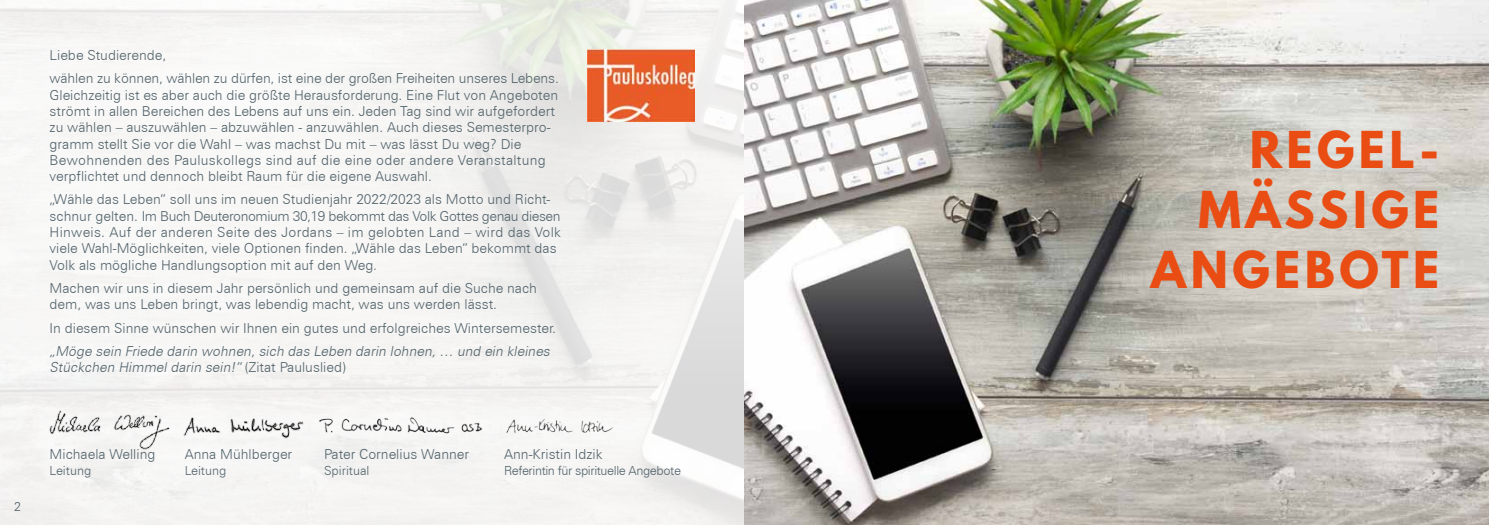
<style>
.page{position:relative;width:1489px;height:525px;background:#fff}
.page>*{position:absolute;margin:0;border:0;box-sizing:border-box;transform-origin:0 0}
.t1{font:700 45px/60px "League Spartan";letter-spacing:.1em;color:#e94d13;text-align:right}
.t2{font:300 13.75px/16.2px "Zurich BT";color:#52636b}
.t3{font:italic 300 13.75px/16.2px "Zurich BT";color:#52636b}
.t4{font:300 12.5px "Zurich BT";letter-spacing:-.03em;color:#52636b}
.t5{font:300 12.5px "Zurich BT";color:#52636b}
.s1{font-style:normal}
</style>
<div class="page">
<img style="left:0;top:0;width:746px;height:524px">
<div style="left:746px;top:0;width:742px;height:524px;background:#000;opacity:.75"></div>
<img style="left:183px;top:413px;width:122px;height:28px">
<img style="left:50px;top:409px;width:120px;height:40px">
<img style="left:587px;top:50px;width:107px;height:71px">
<img style="left:312px;top:406px;width:177px;height:39px">
<img style="left:498px;top:407px;width:126px;height:34px">
<hr style="left:264px;top:0;width:213px;height:1px;background:#e94d13">
<p class="t2" style="left:50px;top:43px;width:510px;line-height:23.4px">Liebe Studierende,<br>wählen zu können, wählen zu dürfen, ist eine der großen Freiheiten unseres Lebens.</p>
<p class="t2" style="left:50px;top:87px;width:510px">Gleichzeitig ist es aber auch die größte Herausforderung. Eine Flut von Angeboten strömt in allen Bereichen des Lebens auf uns ein. Jeden Tag sind wir aufgefordert zu wählen – auszuwählen – abzuwählen - anzuwählen. Auch dieses Semesterpro&shy;gramm stellt Sie vor die Wahl – was machst Du mit – was lässt Du weg? Die Bewohnenden des Pauluskollegs sind auf die eine oder andere Veranstaltung verpflichtet und dennoch bleibt Raum für die eigene Auswahl.</p>
<p class="t2" style="left:50px;top:191px;width:513px">„Wähle das Leben“ soll uns im neuen Studienjahr 2022/2023 als Motto und Richt&shy;schnur gelten. Im Buch Deuteronomium 30,19 bekommt das Volk Gottes genau diesen Hinweis. Auf der anderen Seite des Jordans – im gelobten Land – wird das Volk viele Wahl-Möglichkeiten, viele Optionen finden. „Wähle das Leben“ bekommt das Volk als mögliche Handlungsoption mit auf den Weg.</p>
<p class="t2" style="left:50px;top:279px;width:489px">Machen wir uns in diesem Jahr persönlich und gemeinsam auf die Suche nach dem, was uns Leben bringt, was lebendig macht, was uns werden lässt.</p>
<p class="t2" style="left:50px;top:319px;width:508px">In diesem Sinne wünschen wir Ihnen ein gutes und erfolgreiches Wintersemester.</p>
<p class="t3" style="left:50px;top:342px;width:504px">„Möge sein Friede darin wohnen, sich das Leben darin lohnen, … und ein kleines<br>Stückchen Himmel darin sein!“ <span class="s1">( Z i ta t Pa u l u s l i e d )</span></p>
<p class="t4" style="left:14px;top:498px;width:8px">2</p>
<p class="t2" style="left:50px;top:445px;width:107px">Michaela Welling</p>
<p class="t2" style="left:185px;top:445px;width:109px">Anna Mühlberger</p>
<p class="t5" style="left:50px;top:463px;width:43px">Leitung</p>
<p class="t5" style="left:185px;top:463px;width:43px">Leitung</p>
<p class="t2" style="left:324px;top:445px;width:147px">Pater Cornelius Wanner</p>
<p class="t2" style="left:504px;top:445px;width:100px">Ann-Kristin Idzik</p>
<p class="t5" style="left:324px;top:463px;width:47px">Spiritual</p>
<p class="t4" style="left:504px;top:463px;width:178px">Referintin für spirituelle Angebote</p>
<h1 class="t1" style="left:1150px;top:119px;width:290px">REGEL-<br>MÄSSIGE<br>ANGEBOTE</h1>
</div>
